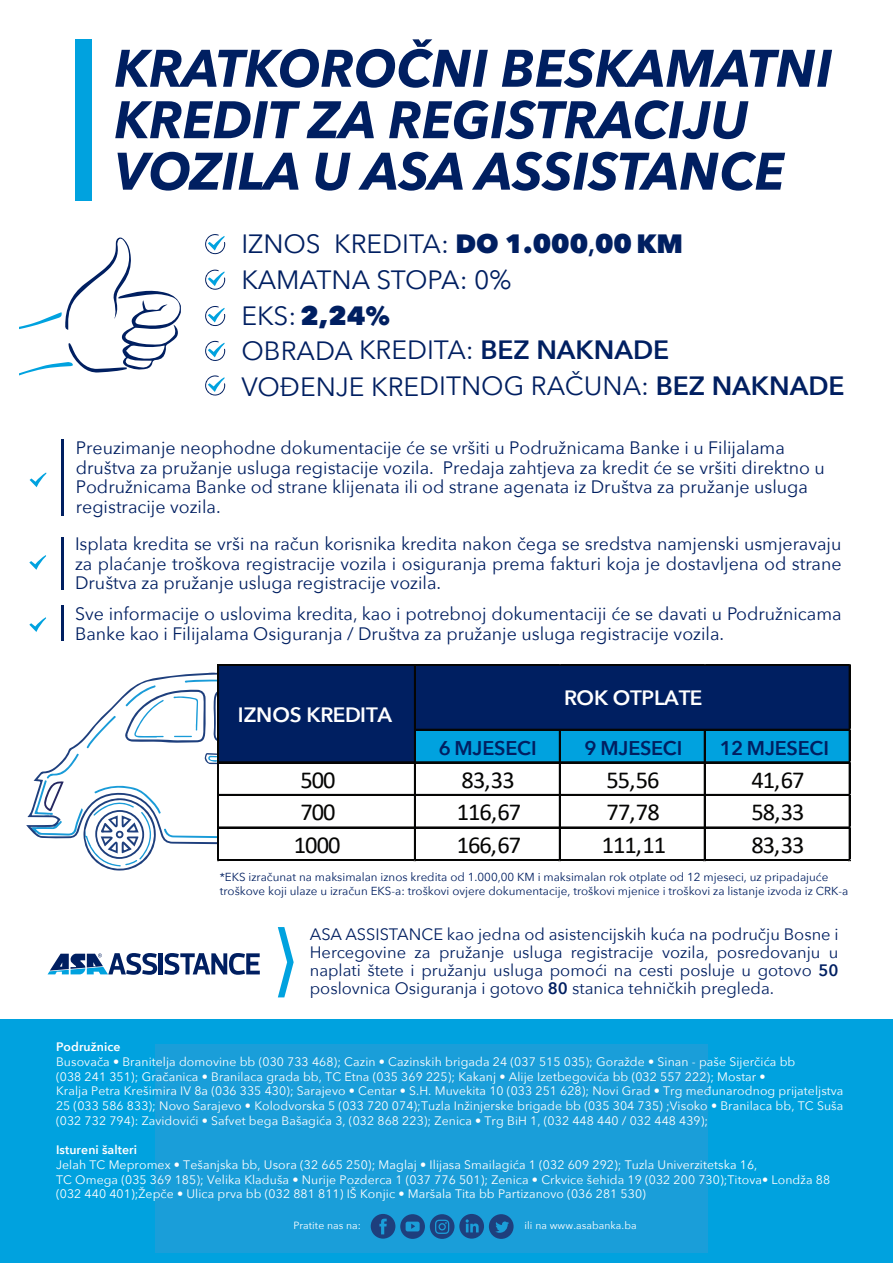
<style>
.page{position:relative;width:893px;height:1263px;background:#fff}
.page>*{position:absolute;margin:0;border:0;box-sizing:border-box;transform-origin:0 0}
.t1{font:italic 700 52.2px/51.4px "Avenir Next";color:#001f61}
.t2{font:26.4px/35.7px "Avenir Next";color:#001f61}
.t3{font:24.45px "Calibri";letter-spacing:-.04em;color:#050504}
.t4{font:600 20.7px "Avenir Next";letter-spacing:-.01em;color:#fff}
.t5{font:600 19.8px "Avenir Next";letter-spacing:-.005em;color:#001f61}
.t6{font:18px/19.5px "Avenir Next";color:#001f61}
.t7{font:16.5px/18px "Avenir Next";color:#001f61;text-align:justify}
.t8{font:12.3px/14.7px "Avenir Next";letter-spacing:.005em;color:#fff}
.t9{font:600 12.3px "Avenir Next";letter-spacing:.005em;color:#fff}
.t10{font:11.55px/14px "Avenir Next";color:#001f61}
.t11{font:10.35px "Avenir Next";letter-spacing:.005em;color:#fff}
.s1{font-weight:800}
.s2{font-weight:600}
</style>
<div class="page">
<hr style="left:159px;top:953px;width:4px;height:21px;background:#001f61">
<svg style="left:164px;top:953px;width:96px;height:22px"></svg>
<svg style="left:48px;top:953px;width:109px;height:22px"></svg>
<svg style="left:205px;top:234px;width:20px;height:21px"></svg>
<svg style="left:205px;top:270px;width:20px;height:20px"></svg>
<svg style="left:205px;top:306px;width:20px;height:21px"></svg>
<svg style="left:205px;top:341px;width:20px;height:20px"></svg>
<svg style="left:29px;top:617px;width:17px;height:15px"></svg>
<svg style="left:205px;top:375px;width:20px;height:21px"></svg>
<hr style="left:61px;top:606px;width:2px;height:35px;background:#001f61">
<div style="left:75px;top:39px;width:17px;height:162px;background:#00a2df"></div>
<svg style="left:278px;top:927px;width:16px;height:70px"></svg>
<div style="left:219px;top:666px;width:632px;height:65px;background:#001f61"></div>
<div style="left:219px;top:729px;width:197px;height:34px;background:#001f61"></div>
<div style="left:414px;top:729px;width:437px;height:34px;background:#00a2df"></div>
<hr style="left:219px;top:664px;width:632px;height:2px;background:#050504">
<hr style="left:416px;top:729px;width:435px;height:2px;background:#050504">
<hr style="left:219px;top:761px;width:632px;height:1px;background:#050504">
<hr style="left:219px;top:762px;width:632px;height:1px;background:#050504">
<hr style="left:219px;top:794px;width:632px;height:2px;background:#050504">
<hr style="left:219px;top:827px;width:632px;height:1px;background:#050504">
<hr style="left:217px;top:664px;width:2px;height:197px;background:#050504">
<hr style="left:414px;top:666px;width:2px;height:195px;background:#050504">
<hr style="left:559px;top:731px;width:2px;height:130px;background:#050504">
<hr style="left:704px;top:731px;width:2px;height:130px;background:#050504">
<hr style="left:219px;top:859px;width:632px;height:2px;background:#050504">
<hr style="left:849px;top:666px;width:2px;height:195px;background:#050504">
<svg style="left:26px;top:673px;width:193px;height:198px"></svg>
<div style="left:0;top:1019px;width:893px;height:244px;background:#00a2df"></div>
<div style="left:155px;top:1044px;width:552px;height:209px;background:#1a9ed9"></div>
<svg style="left:371px;top:1214px;width:143px;height:25px"></svg>
<svg style="left:19px;top:237px;width:162px;height:138px"></svg>
<svg style="left:30px;top:472px;width:17px;height:15px"></svg>
<hr style="left:61px;top:439px;width:2px;height:77px;background:#001f61">
<svg style="left:29px;top:555px;width:17px;height:15px"></svg>
<hr style="left:61px;top:537px;width:2px;height:52px;background:#001f61">
<h1 class="t1" style="left:114px;top:42px;width:719px">KRATKOROČNI BESKAMATNI<br>KREDIT ZA REGISTRACIJU<br>VOZILA U ASA ASSISTANCE</h1>
<h2 class="t2" style="left:241px;top:225px;width:605px">IZNOS KREDITA: <span class="s1">DO 1.000</span><span class="s2">,</span><span class="s1">00 KM<br></span>KAMATNA STOPA: 0%<br>EKS: <span class="s1">2,24%<br></span>OBRADA KREDITA: <span class="s2">BEZ NAKNADE<br></span>VOĐENJE KREDITNOG RAČUNA: <span class="s2">BEZ NAKNADE</span></h2>
<p class="t6" style="left:76px;top:437px;width:750px">Preuzimanje neophodne dokumentacije će se vršiti u Podružnicama Banke i u Filijalama društva za pružanje usluga registacije vozila. Predaja zahtjeva za kredit će se vršiti direktno u Podružnicama Banke od strane klijenata ili od strane agenata iz Društva za pružanje usluga registracije vozila.</p>
<p class="t6" style="left:75px;top:533px;width:768px;text-align:justify">Isplata kredita se vrši na račun korisnika kredita nakon čega se sredstva namjenski usmjeravaju za plaćanje troškova registracije vozila i osiguranja prema fakturi koja je dostavljena od strane Društva za pružanje usluga registracije vozila.</p>
<h3 class="t6" style="left:75px;top:604px;width:768px">Sve informacije o uslovima kredita, kao i potrebnoj dokumentaciji će se davati u Podružnicama<br>Banke kao i Filijalama Osiguranja / Društva za pružanje usluga registracije vozila.</h3>
<h3 class="t4" style="left:238px;top:697px;width:156px">IZNOS KREDITA</h3>
<h3 class="t4" style="left:564px;top:680px;width:140px">ROK OTPLATE</h3>
<h3 class="t5" style="left:439px;top:731px;width:99px">6 MJESECI</h3>
<h3 class="t5" style="left:585px;top:731px;width:99px">9 MJESECI</h3>
<h3 class="t5" style="left:720px;top:731px;width:111px">12 MJESECI</h3>
<h3 class="t3" style="left:300px;top:763px;width:37px">500</h3>
<h3 class="t3" style="left:462px;top:763px;width:55px">83,33</h3>
<h3 class="t3" style="left:606px;top:763px;width:55px">55,56</h3>
<h3 class="t3" style="left:751px;top:763px;width:55px">41,67</h3>
<h3 class="t3" style="left:300px;top:795px;width:37px">700</h3>
<h3 class="t3" style="left:457px;top:795px;width:66px">116,67</h3>
<h3 class="t3" style="left:607px;top:795px;width:55px">77,78</h3>
<h3 class="t3" style="left:751px;top:795px;width:55px">58,33</h3>
<h3 class="t3" style="left:294px;top:828px;width:48px">1000</h3>
<h3 class="t3" style="left:457px;top:828px;width:66px">166,67</h3>
<h3 class="t3" style="left:602px;top:828px;width:66px">111,11</h3>
<h3 class="t3" style="left:751px;top:828px;width:55px">83,33</h3>
<p class="t10" style="left:220px;top:870px;width:630px">*EKS izračunat na maksimalan iznos kredita od 1.000,00 KM i maksimalan rok otplate od 12 mjeseci, uz pripadajuće troškove koji ulaze u izračun EKS-a: troškovi ovjere dokumentacije, troškovi mjenice i troškovi za listanje izvoda iz CRK-a</p>
<h3 class="t7" style="left:310px;top:924px;width:530px">ASA ASSISTANCE kao jedna od asistencijskih kuća na području Bosne i</h3>
<h3 class="t7" style="left:310px;top:942px;width:530px">Hercegovine za pružanje usluga registracije vozila, posredovanju u naplati štete i pružanju usluga pomoći na cesti posluje u gotovo <span class="s2">50 </span>poslovnica Osiguranja i gotovo <span class="s2">80</span> stanica tehničkih pregleda.</h3>
<p class="t9" style="left:56px;top:1036px;width:66px">Podružnice</p>
<p class="t8" style="left:56px;top:1054px;width:789px">Busovača • Branitelja domovine bb (030 733 468); Cazin • Cazinskih brigada 24 (037 515 035); Goražde • Sinan - paše Sijerčića bb<br>(038 241 351); Gračanica • Branilaca grada bb, TC Etna (035 369 225); Kakanj • Alije Izetbegovića bb (032 557 222); Mostar •<br>Kralja Petra Krešimira IV 8a (036 335 430); Sarajevo • Centar • S.H. Muvekita 10 (033 251 628); Novi Grad • Trg međunarodnog prijateljstva 25 (033 586 833); Novo Sarajevo • Kolodvorska 5 (033 720 074);Tuzla Inžinjerske brigade bb (035 304 735) ;Visoko • Branilaca bb, TC Suša (032 732 794): Zavidovići • Safvet bega Bašagića 3, (032 868 223); Zenica • Trg BiH 1, (032 448 440 / 032 448 439);</p>
<p class="t9" style="left:56px;top:1139px;width:82px">Istureni šalteri</p>
<p class="t8" style="left:56px;top:1157px;width:776px">Jelah TC Mepromex • Tešanjska bb, Usora (32 665 250); Maglaj • Ilijasa Smailagića 1 (032 609 292); Tuzla Univerzitetska 16,<br>TC Omega (035 369 185); Velika Kladuša • Nurije Pozderca 1 (037 776 501); Zenica • Crkvice šehida 19 (032 200 730);Titova• Londža 88 (032 440 401);Žepče • Ulica prva bb (032 881 811) IŠ Konjic • Maršala Tita bb Partizanovo (036 281 530)</p>
<p class="t11" style="left:525px;top:1217px;width:114px">ili na www.asabanka.ba</p>
<p class="t11" style="left:293px;top:1217px;width:69px">Pratite nas na:</p>
</div>
